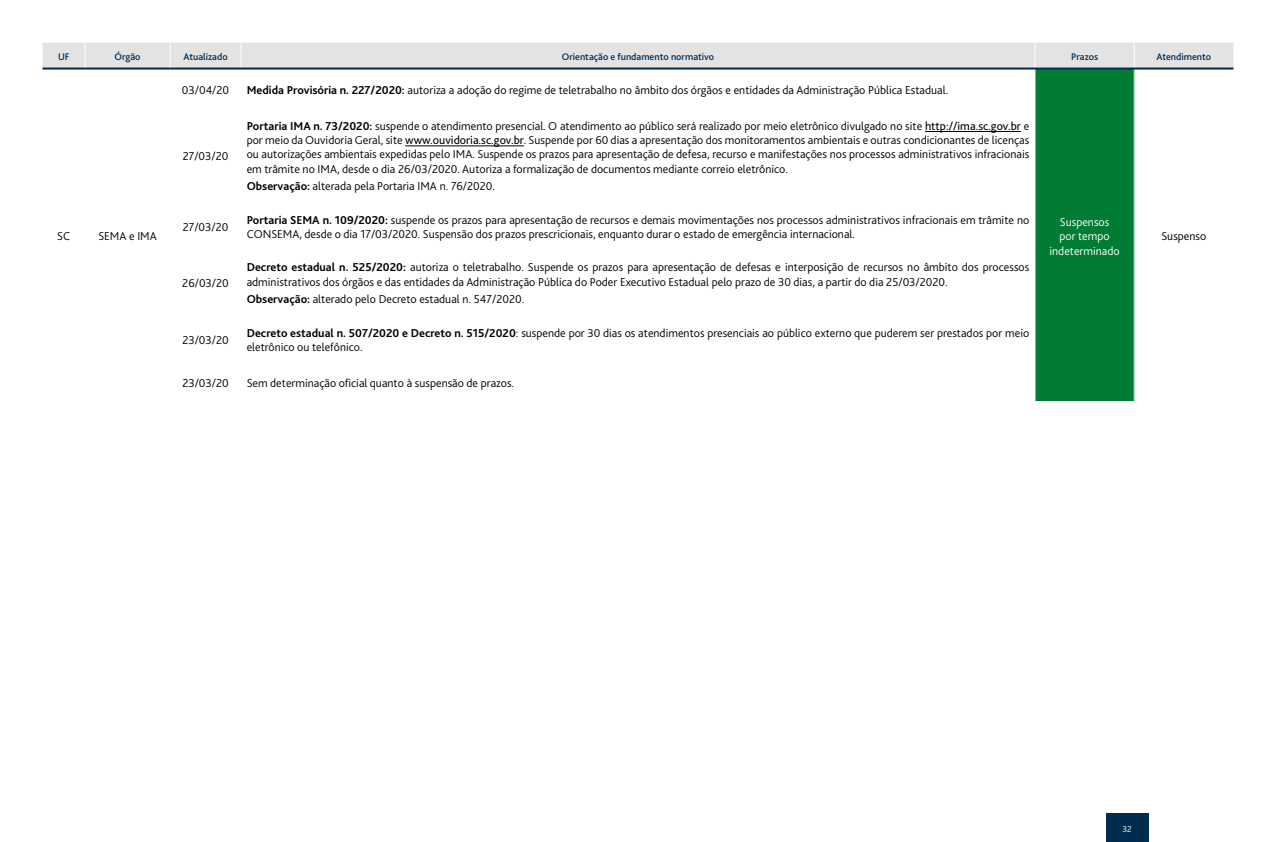
<style>
.page{position:relative;width:1276px;height:842px;background:#fff}
.page>*{position:absolute;margin:0;border:0;box-sizing:border-box;transform-origin:0 0}
.t1{font:300 12px/14.4px "Bliss 2";color:#000}
.t2{font:300 12px/14.4px "Bliss 2";color:#fff;text-align:center}
.t3{font:500 10px "Bliss 2";color:#002c50}
.t4{font:300 9px "Bliss 2";color:#fff}
.s1{font-weight:700}
.s2{font-weight:400}
</style>
<div class="page">
<div style="left:1106px;top:814px;width:42px;height:28px;background:#002c50"></div>
<div style="left:1035px;top:69px;width:99px;height:332px;background:#007c34"></div>
<div style="left:43px;top:43px;width:1190px;height:25px;background:#e3e3e3"></div>
<hr style="left:1133px;top:70px;width:1px;height:38px;background:#fff">
<hr style="left:1133px;top:108px;width:1px;height:93px;background:#fff">
<hr style="left:1133px;top:201px;width:1px;height:48px;background:#fff">
<hr style="left:1133px;top:249px;width:1px;height:65px;background:#fff">
<hr style="left:1133px;top:314px;width:1px;height:48px;background:#fff">
<hr style="left:1133px;top:362px;width:1px;height:39px;background:#fff">
<hr style="left:43px;top:68px;width:42px;height:2px;background:#002c50">
<hr style="left:85px;top:68px;width:85px;height:2px;background:#002c50">
<hr style="left:170px;top:68px;width:71px;height:2px;background:#002c50">
<hr style="left:241px;top:68px;width:794px;height:2px;background:#002c50">
<hr style="left:1035px;top:68px;width:99px;height:2px;background:#002c50">
<hr style="left:1134px;top:68px;width:99px;height:2px;background:#002c50">
<hr style="left:925px;top:131px;width:96px;height:1px;background:#000">
<hr style="left:405px;top:146px;width:119px;height:1px;background:#000">
<p class="t3" style="left:58px;top:50px;width:13px">UF</p>
<p class="t3" style="left:114px;top:50px;width:28px">Órgão</p>
<p class="t3" style="left:183px;top:50px;width:46px">Atualizado</p>
<p class="t3" style="left:562px;top:50px;width:154px">Orientação e fundamento normativo</p>
<p class="t3" style="left:1071px;top:50px;width:29px">Prazos</p>
<p class="t3" style="left:1156px;top:50px;width:56px">Atendimento</p>
<p class="t1" style="left:182px;top:82px;width:49px">03/04/20</p>
<p class="t1" style="left:247px;top:82px;width:703px"><span class="s1">Medida Provisória n. 227/2020:</span> autoriza a adoção do regime de teletrabalho no âmbito dos órgãos e entidades da Administração Pública Estadual.</p>
<p class="t1" style="left:57px;top:229px;width:14px">SC</p>
<p class="t1" style="left:98px;top:229px;width:60px">SEMA e IMA</p>
<p class="t1" style="left:183px;top:148px;width:47px">27/03/20</p>
<p class="t1" style="left:247px;top:118px;width:784px;text-align:justify"><span class="s1">Portaria IMA n. 73/2020:</span> suspende o atendimento presencial. O atendimento ao público será realizado por meio eletrônico divulgado no site <span class="s2">http://ima.sc.gov.br</span> e por meio da Ouvidoria Geral, site <span class="s2">www.ouvidoria.sc.gov.br</span>. Suspende por 60 dias a apresentação dos monitoramentos ambientais e outras condicionantes de licenças ou autorizações ambientais expedidas pelo IMA. Suspende os prazos para apresentação de defesa, recurso e manifestações nos processos administrativos infracionais em trâmite no IMA, desde o dia 26/03/2020. Autoriza a formalização de documentos mediante correio eletrônico.</p>
<p class="t1" style="left:247px;top:179px;width:250px"><span class="s1">Observação:</span> alterada pela Portaria IMA n. 76/2020.</p>
<p class="t1" style="left:183px;top:219px;width:47px">27/03/20</p>
<p class="t1" style="left:247px;top:212px;width:784px"><span class="s1">Portaria SEMA n. 109/2020:</span> suspende os prazos para apresentação de recursos e demais movimentações nos processos administrativos infracionais em trâmite no<br>CONSEMA, desde o dia 17/03/2020. Suspensão dos prazos prescricionais, enquanto durar o estado de emergência internacional.</p>
<p class="t1" style="left:182px;top:276px;width:48px">26/03/20</p>
<p class="t1" style="left:247px;top:260px;width:784px"><span class="s1">Decreto estadual n. 525/2020:</span> autoriza o teletrabalho. Suspende os prazos para apresentação de defesas e interposição de recursos no âmbito dos processos administrativos dos órgãos e das entidades da Administração Pública do Poder Executivo Estadual pelo prazo de 30 dias, a partir do dia 25/03/2020.</p>
<p class="t1" style="left:247px;top:292px;width:279px"><span class="s1">Observação:</span> alterado pelo Decreto estadual n. 547/2020.</p>
<p class="t1" style="left:182px;top:332px;width:48px">23/03/20</p>
<p class="t1" style="left:247px;top:325px;width:784px"><span class="s1">Decreto estadual n. 507/2020 e Decreto n. 515/2020</span>: suspende por 30 dias os atendimentos presenciais ao público externo que puderem ser prestados por meio eletrônico ou telefônico.</p>
<p class="t1" style="left:182px;top:375px;width:48px">23/03/20</p>
<p class="t1" style="left:247px;top:375px;width:269px">Sem determinação oficial quanto à suspensão de prazos.</p>
<p class="t2" style="left:1049px;top:214px;width:72px">Suspensos<br>por tempo indeterminado</p>
<p class="t1" style="left:1161px;top:229px;width:46px">Suspenso</p>
<p class="t4" style="left:1122px;top:823px;width:11px">32</p>
</div>
